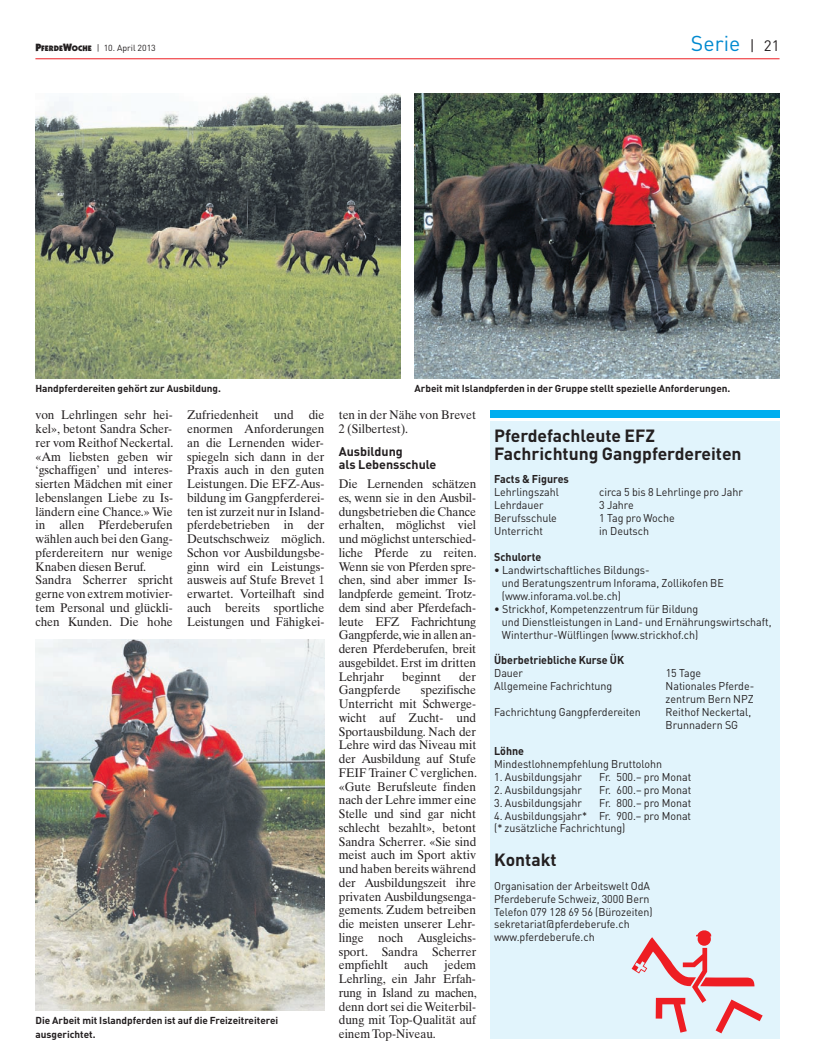
<style>
.page{position:relative;width:815px;height:1063px;background:#fff}
.page>*{position:absolute;margin:0;border:0;box-sizing:border-box;transform-origin:0 0}
.t1{font:21.25px "DIN";color:#0089cf}
.t2{font:700 17.5px/18.5px "DIN";color:#231f20}
.t3{font:12.5px/13.8px "Times Ten";color:#231f20;scale:.95 1}
.t4{font:700 12.5px/13.8px "DIN";color:#231f20}
.t5{font:11.25px/12.9px "DIN";color:#231f20;scale:.95 1}
.t6{font:700 11.25px "DIN";color:#231f20;scale:.95 1}
.t7{font:700 10px/13.8px "DIN";color:#231f20}
.t8{font:8.75px "DIN";color:#231f20}
.s1{font-family:"Itc Kabel";font-weight:900;font-size:10.62px}
.s2{font-family:"Itc Kabel";font-weight:900;font-size:8px}
.s3{font-size:15px;color:#231f20}
</style>
<div class="page">
<hr style="left:35px;top:58px;width:745px;height:1px;background:#ee1d23">
<div style="left:490px;top:421px;width:290px;height:617px;background:#e1f4fc"></div>
<div style="left:490px;top:410px;width:290px;height:8px;background:#00aeef"></div>
<svg style="left:632px;top:930px;width:131px;height:103px"></svg>
<img style="left:415px;top:93px;width:365px;height:285px">
<img style="left:35px;top:93px;width:365px;height:285px">
<img style="left:35px;top:639px;width:290px;height:371px">
<p class="t8" style="left:35px;top:43px;width:122px"><span class="s1">P</span><span class="s2">FERDE</span><span class="s1">W</span><span class="s2">OCHE</span> | 10. April 2013</p>
<h1 class="t1" style="left:691px;top:30px;width:90px">Serie <span class="s3">| 21</span></h1>
<p class="t7" style="left:35px;top:381px;width:187px">Handpferdereiten gehört zur Ausbildung.</p>
<p class="t7" style="left:415px;top:381px;width:317px">Arbeit mit Islandpferden in der Gruppe stellt spezielle Anforderungen.</p>
<p class="t3" style="left:35px;top:408px;width:147px">von Lehrlingen sehr hei&shy;kel», betont Sandra Scher&shy;rer vom Reithof Neckertal. «Am liebsten geben wir ‘gschaffigen’ und interes&shy;sierten Mädchen mit einer lebenslangen Liebe zu Is&shy;ländern eine Chance.» Wie in allen Pferdeberufen wählen auch bei den Gang&shy;pferdereitern nur wenige<br>Knaben diesen Beruf.<br>Sandra Scherrer spricht gerne von extrem motivier&shy;tem Personal und glückli&shy;chen Kunden. Die hohe</p>
<p class="t3" style="left:187px;top:408px;width:147px;text-align:justify">Zufriedenheit und die enormen Anforderungen an die Lernenden wider&shy;spiegeln sich dann in der Praxis auch in den guten Leistungen. Die EFZ-Aus&shy;bildung im Gangpferderei&shy;ten ist zurzeit nur in Island&shy;pferdebetrieben in der Deutschschweiz möglich.<br>Schon vor Ausbildungsbe&shy;ginn wird ein Leistungs&shy;ausweis auf Stufe Brevet 1 erwartet. Vorteilhaft sind auch bereits sportliche Leis tungen und Fähigkei-</p>
<p class="t3" style="left:339px;top:408px;width:146px">ten in der Nähe von Brevet<br>2 (Silbertest).</p>
<p class="t4" style="left:339px;top:444px;width:99px">Ausbildung<br>als Lebensschule</p>
<p class="t3" style="left:339px;top:477px;width:147px;text-align:justify">Die Lernenden schätzen es, wenn sie in den Ausbil&shy;dungsbetrieben die Chance erhalten, möglichst viel und möglichst unterschied&shy;liche Pferde zu reiten.<br>Wenn sie von Pferden spre&shy;chen, sind aber immer Is&shy;landpferde gemeint. Trotz&shy;dem sind aber Pferdefach&shy;leute EFZ Fachrichtung Gangpferde, wie in allen an&shy;deren Pferdeberufen, breit ausgebildet. Erst im dritten Lehrjahr</p>
<p class="t3" style="left:402px;top:669px;width:42px">beginnt</p>
<p class="t3" style="left:459px;top:669px;width:20px">der</p>
<p class="t3" style="left:339px;top:683px;width:147px;text-indent:82px">spezifische<br>Unterricht mit Schwerge&shy;wicht auf Zucht- und<br>Sportausbildung. Nach der<br>Lehre wird das Niveau mit der Ausbildung auf Stufe<br>FEIF Trainer C ver glichen. «Gute Berufsleute finden nach der Lehre immer eine<br>Stelle und sind gar nicht schlecht bezahlt», betont<br>Sandra Scherrer. «Sie sind meist auch im Sport aktiv und haben bereits während der Ausbildungszeit ihre privaten Ausbildungsenga&shy;gements. Zudem betreiben die meis ten unserer Lehr&shy;linge noch Ausgleichs&shy;sport. Sandra Scherrer empfiehlt</p>
<p class="t3" style="left:339px;top:683px;width:67px">Gangpferde</p>
<p class="t3" style="left:339px;top:958px;width:147px;text-align:justify;text-indent:106px">jedem Lehrling, ein Jahr Erfah&shy;rung in Island zu machen, denn dort sei die Weiterbil&shy;dung mit Top-Qualität auf einem Top-Niveau.</p>
<p class="t3" style="left:404px;top:958px;width:27px">auch</p>
<p class="t7" style="left:35px;top:1013px;width:244px">Die Arbeit mit Islandpferden ist auf die Freizeitreiterei ausgerichtet.</p>
<h2 class="t2" style="left:494px;top:425px;width:249px">Pferdefachleute EFZ<br>Fachrichtung Gangpferdereiten</h2>
<p class="t6" style="left:494px;top:472px;width:80px">Facts &amp; Figures</p>
<p class="t5" style="left:494px;top:486px;width:70px">Lehrlingszahl</p>
<p class="t5" style="left:599px;top:486px;width:153px">circa 5 bis 8 Lehrlinge pro Jahr</p>
<p class="t5" style="left:494px;top:499px;width:54px">Lehrdauer</p>
<p class="t5" style="left:599px;top:499px;width:38px">3 Jahre</p>
<p class="t5" style="left:494px;top:512px;width:68px">Berufsschule</p>
<p class="t5" style="left:599px;top:512px;width:81px">1 Tag pro Woche</p>
<p class="t5" style="left:494px;top:524px;width:53px">Unterricht</p>
<p class="t5" style="left:599px;top:524px;width:54px">in Deutsch</p>
<p class="t6" style="left:494px;top:550px;width:51px">Schulorte</p>
<p class="t5" style="left:502px;top:563px;width:235px;text-indent:-8px">• Landwirtschaftliches Bildungs-<br>und Beratungszentrum Inforama, Zollikofen BE (www.inforama.vol.be.ch)</p>
<p class="t5" style="left:502px;top:602px;width:285px;text-indent:-8px">• Strickhof, Kompetenzzentrum für Bildung<br>und Dienst leistungen in Land- und Ernährungswirtschaft,<br>Winterthur-Wülflingen (www.strickhof.ch)</p>
<p class="t6" style="left:494px;top:653px;width:138px">Überbetriebliche Kurse ÜK</p>
<p class="t5" style="left:494px;top:667px;width:32px">Dauer</p>
<p class="t5" style="left:666px;top:667px;width:39px">15 Tage</p>
<p class="t5" style="left:494px;top:680px;width:126px">Allgemeine Fachrichtung</p>
<p class="t5" style="left:666px;top:680px;width:95px">Nationales Pferde - zentrum Bern NPZ</p>
<p class="t5" style="left:494px;top:705px;width:156px">Fachrichtung Gangpferdereiten</p>
<p class="t5" style="left:666px;top:705px;width:92px">Reithof Neckertal,<br>Brunnadern SG</p>
<p class="t6" style="left:494px;top:743px;width:33px">Löhne</p>
<p class="t5" style="left:494px;top:757px;width:178px">Mindestlohnempfehlung Bruttolohn</p>
<p class="t5" style="left:494px;top:770px;width:94px">1. Ausbildungsjahr</p>
<p class="t5" style="left:599px;top:770px;width:98px">Fr. 500.– pro Monat</p>
<p class="t5" style="left:494px;top:783px;width:94px">2. Ausbildungsjahr</p>
<p class="t5" style="left:599px;top:783px;width:98px">Fr. 600.– pro Monat</p>
<p class="t5" style="left:494px;top:796px;width:94px">3. Ausbildungsjahr</p>
<p class="t5" style="left:599px;top:796px;width:98px">Fr. 800.– pro Monat</p>
<p class="t5" style="left:494px;top:809px;width:209px">4. Ausbildungsjahr* Fr. 900.– pro Monat (* zusätzliche Fachrichtung)</p>
<h2 class="t2" style="left:494px;top:850px;width:64px">Kontakt</h2>
<p class="t5" style="left:494px;top:879px;width:168px">Organisation der Arbeitswelt OdA<br>Pferdeberufe Schweiz, 3000 Bern<br>Telefon 079 128 69 56 (Bürozeiten) sekretariat@pferdeberufe.ch www.pferdeberufe.ch</p>
</div>
